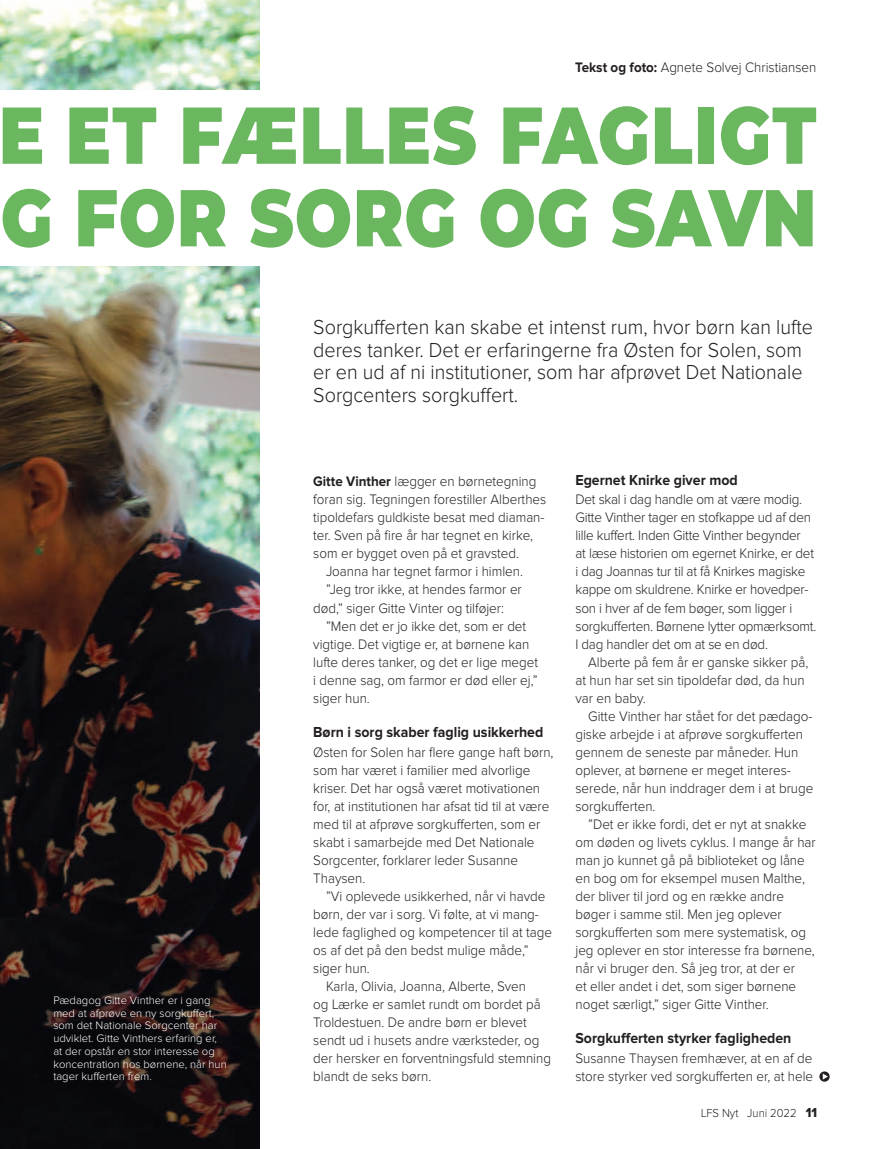
<style>
.page{position:relative;width:893px;height:1149px;background:#fff}
.page>*{position:absolute;margin:0;border:0;box-sizing:border-box;transform-origin:0 0}
.t1{font:900 80.25px/82.5px "Montserrat";letter-spacing:.015em;color:#6ab760;scale:.84 1}
.t2{font:300 21px/22.5px "Proxima Nova";color:#231f20;scale:.94 1}
.t3{font:700 15px "Proxima Nova";color:#231f20;scale:.94 1}
.t4{font:300 14.25px/18px "Proxima Nova";color:#231f20;scale:.94 1}
.t5{font:300 12px "Proxima Nova";color:#231f20;scale:.94 1}
.t6{font:300 11.25px/12.8px "Proxima Nova";color:#fff}
.s1{font-weight:700}
.s2{font-family:"Proxima Nova Extrabld";font-weight:400;font-size:13.5px}
</style>
<div class="page">
<img style="left:0;top:0;width:259px;height:1148px">
<svg style="left:819px;top:1071px;width:11px;height:10px"></svg>
<div style="left:0;top:90px;width:276px;height:90px;background:#fff"></div>
<div style="left:0;top:176px;width:281px;height:89px;background:#fff"></div>
<p class="t4" style="left:575px;top:59px;width:258px"><span class="s1">Tekst og foto:</span> Agnete Solvej Christiansen</p>
<h1 class="t1" style="left:-1px;top:89px;width:975px">E ET FÆLLES FAGLIGT<br>G FOR SORG OG SAVN</h1>
<p class="t6" style="left:53px;top:993px;width:175px">Pædagog Gitte Vinther er i gang med at afprøve en ny sorgkuffert, som det Nationale Sorgcenter har udviklet. Gitte Vinthers erfaring er, at der opstår en stor interesse og koncentration hos børnene, når hun tager kufferten frem.</p>
<h2 class="t2" style="left:313px;top:317px;width:533px">Sorgkufferten kan skabe et intenst rum, hvor børn kan lufte deres tanker. Det er erfaringerne fra Østen for Solen, som er en ud af ni institutioner, som har afprøvet Det Nationale Sorgcenters sorgkuffert.</h2>
<p class="t4" style="left:313px;top:473px;width:239px"><span class="s1">Gitte Vinther</span> lægger en børnetegning</p>
<p class="t4" style="left:313px;top:491px;width:249px">foran sig. Tegningen forestiller Alberthes</p>
<p class="t4" style="left:313px;top:509px;width:248px">tipoldefars guldkiste besat med diaman-</p>
<p class="t4" style="left:313px;top:527px;width:235px">ter. Sven på fire år har tegnet en kirke,</p>
<p class="t4" style="left:313px;top:545px;width:220px">som er bygget oven på et gravsted.</p>
<p class="t4" style="left:326px;top:563px;width:211px">Joanna har tegnet farmor i himlen.</p>
<p class="t4" style="left:326px;top:581px;width:210px">”Jeg tror ikke, at hendes farmor er</p>
<p class="t4" style="left:313px;top:599px;width:204px">død,” siger Gitte Vinter og tilføjer:</p>
<p class="t4" style="left:326px;top:617px;width:215px">”Men det er jo ikke det, som er det</p>
<p class="t4" style="left:313px;top:635px;width:231px">vigtige. Det vigtige er, at børnene kan</p>
<p class="t4" style="left:313px;top:653px;width:241px">lufte deres tanker, og det er lige meget</p>
<p class="t4" style="left:313px;top:671px;width:240px">i denne sag, om farmor er død eller ej,”</p>
<p class="t4" style="left:313px;top:689px;width:62px">siger hun.</p>
<p class="t3" style="left:313px;top:725px;width:246px">Børn i sorg skaber faglig usikkerhed</p>
<p class="t4" style="left:313px;top:743px;width:257px">Østen for Solen har flere gange haft børn, som har været i familier med alvorlige kriser. Det har også været motivationen for, at institutionen har afsat tid til at være med til at afprøve sorgkufferten, som er skabt i samarbejde med Det Nationale Sorgcenter, forklarer leder Susanne Thaysen.</p>
<p class="t4" style="left:326px;top:887px;width:235px">”Vi oplevede usikkerhed, når vi havde</p>
<p class="t4" style="left:313px;top:905px;width:242px">børn, der var i sorg. Vi følte, at vi mang-</p>
<p class="t4" style="left:313px;top:923px;width:256px">lede faglighed og kompetencer til at tage</p>
<p class="t4" style="left:313px;top:941px;width:231px">os af det på den bedst mulige måde,”</p>
<p class="t4" style="left:313px;top:959px;width:62px">siger hun.</p>
<p class="t4" style="left:326px;top:977px;width:214px">Karla, Olivia, Joanna, Alberte, Sven</p>
<p class="t4" style="left:313px;top:995px;width:243px">og Lærke er samlet rundt om bordet på</p>
<p class="t4" style="left:313px;top:1013px;width:229px">Troldestuen. De andre børn er blevet</p>
<p class="t4" style="left:313px;top:1031px;width:242px">sendt ud i husets andre værksteder, og</p>
<p class="t4" style="left:313px;top:1049px;width:254px">der hersker en forventningsfuld stemning</p>
<p class="t4" style="left:313px;top:1067px;width:127px">blandt de seks børn.</p>
<p class="t3" style="left:575px;top:473px;width:174px">Egernet Knirke giver mod</p>
<p class="t4" style="left:575px;top:491px;width:258px">Det skal i dag handle om at være modig.<br>Gitte Vinther tager en stofkappe ud af den lille kuffert. Inden Gitte Vinther begynder<br>at læse historien om egernet Knirke, er det i dag Joannas tur til at få Knirkes magiske kappe om skuldrene. Knirke er hovedper&shy;son i hver af de fem bøger, som ligger i sorgkufferten. Børnene lytter opmærksomt.<br>I dag handler det om at se en død.</p>
<p class="t4" style="left:575px;top:653px;width:249px;text-indent:13px">Alberte på fem år er ganske sikker på, at hun har set sin tipoldefar død, da hun var en baby.</p>
<p class="t4" style="left:575px;top:707px;width:255px;text-indent:13px">Gitte Vinther har stået for det pædago&shy;giske arbejde i at afprøve sorgkufferten gennem de seneste par måneder. Hun oplever, at børnene er meget interes&shy;serede, når hun inddrager dem i at bruge sorgkufferten.</p>
<p class="t4" style="left:575px;top:815px;width:257px;text-indent:13px">”Det er ikke fordi, det er nyt at snakke om døden og livets cyklus. I mange år har man jo kunnet gå på biblioteket og låne en bog om for eksempel musen Malthe, der bliver til jord og en række andre bøger i samme stil. Men jeg oplever sorgkufferten som mere systematisk, og jeg oplever en stor interesse fra børnene, når vi bruger den. Så jeg tror, at der er<br>et eller andet i det, som siger børnene noget særligt,” siger Gitte Vinther.</p>
<p class="t3" style="left:575px;top:1031px;width:231px">Sorgkufferten styrker fagligheden</p>
<p class="t4" style="left:575px;top:1049px;width:254px">Susanne Thaysen fremhæver, at en af de store styrker ved sorgkufferten er, at hele</p>
<p class="t5" style="left:701px;top:1107px;width:125px">LFS Nyt Juni 2022 <span class="s2">11</span></p>
</div>
